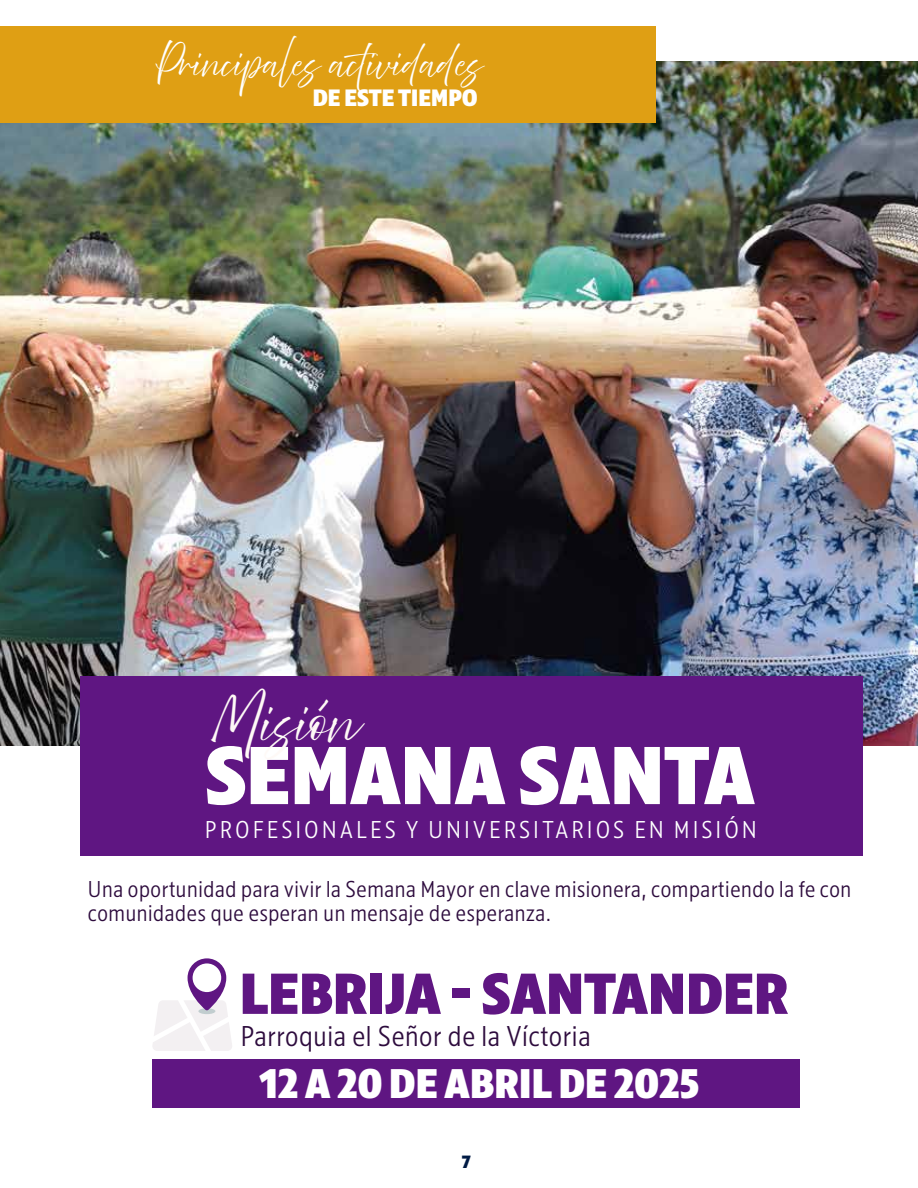
<style>
.page{position:relative;width:918px;height:1188px;background:#fff}
.page>*{position:absolute;margin:0;border:0;box-sizing:border-box;transform-origin:0 0}
.t1{font:83.1px "Kranto Semi Cond Black Text";letter-spacing:-.025em;color:#fff}
.t2{font:58.5px "Kranto Semi Cond Black Text";letter-spacing:-.025em;color:#5f1682}
.t3{font:45.6px "Abovethe Beyond Script";letter-spacing:-.03em;color:#fef9f6}
.t4{font:42px "Kranto Semi Cond Black Text";letter-spacing:-.025em;color:#fff}
.t5{font:30px "Kranto Semi Cond Light Text";color:#2d0b3d}
.t6{font:30px "Abovethe Beyond Script";letter-spacing:-.03em;color:#fff}
.t7{font:25.5px "Kranto Semi Cond Light Text";letter-spacing:.09em;color:#fff}
.t8{font:24px/24px "Kranto Semi Cond Light Text";color:#2d0b3d}
.t9{font:24px "Kranto Semi Cond Black Text";letter-spacing:-.025em;color:#fff}
.t10{font:18px "Kranto Semi Cond Black Text";color:#001a44}
</style>
<div class="page">
<img style="left:0;top:62px;width:918px;height:683px">
<div style="left:80px;top:677px;width:783px;height:179px;background:#5f1682"></div>
<div style="left:0;top:26px;width:656px;height:97px;background:#df9f14"></div>
<svg style="left:153px;top:958px;width:79px;height:93px"></svg>
<div style="left:193px;top:963px;width:28px;height:29px;background:#fff;border-radius:50%"></div>
<div style="left:152px;top:1059px;width:647px;height:48px;background:#5f1682"></div>
<p class="t6" style="left:157px;top:45px;width:326px">Principales actividades</p>
<p class="t9" style="left:312px;top:82px;width:167px">DE ESTE TIEMPO</p>
<h3 class="t3" style="left:211px;top:695px;width:150px">Misión</h3>
<h1 class="t1" style="left:204px;top:721px;width:553px">SEMANA SANTA</h1>
<p class="t7" style="left:205px;top:814px;width:554px">PROFESIONALES Y UNIVERSITARIOS EN MISIÓN</p>
<p class="t8" style="left:88px;top:877px;width:766px">Una oportunidad para vivir la Semana Mayor en clave misionera, compartiendo la fe con comunidades que esperan un mensaje de esperanza.</p>
<h2 class="t2" style="left:239px;top:956px;width:551px">LEBRIJA - SANTANDER</h2>
<p class="t5" style="left:240px;top:1018px;width:352px">Parroquia el Señor de la Víctoria</p>
<h3 class="t4" style="left:259px;top:1057px;width:442px">12 A 20 DE ABRIL DE 2025</h3>
<p class="t10" style="left:462px;top:1150px;width:11px">7</p>
</div>
